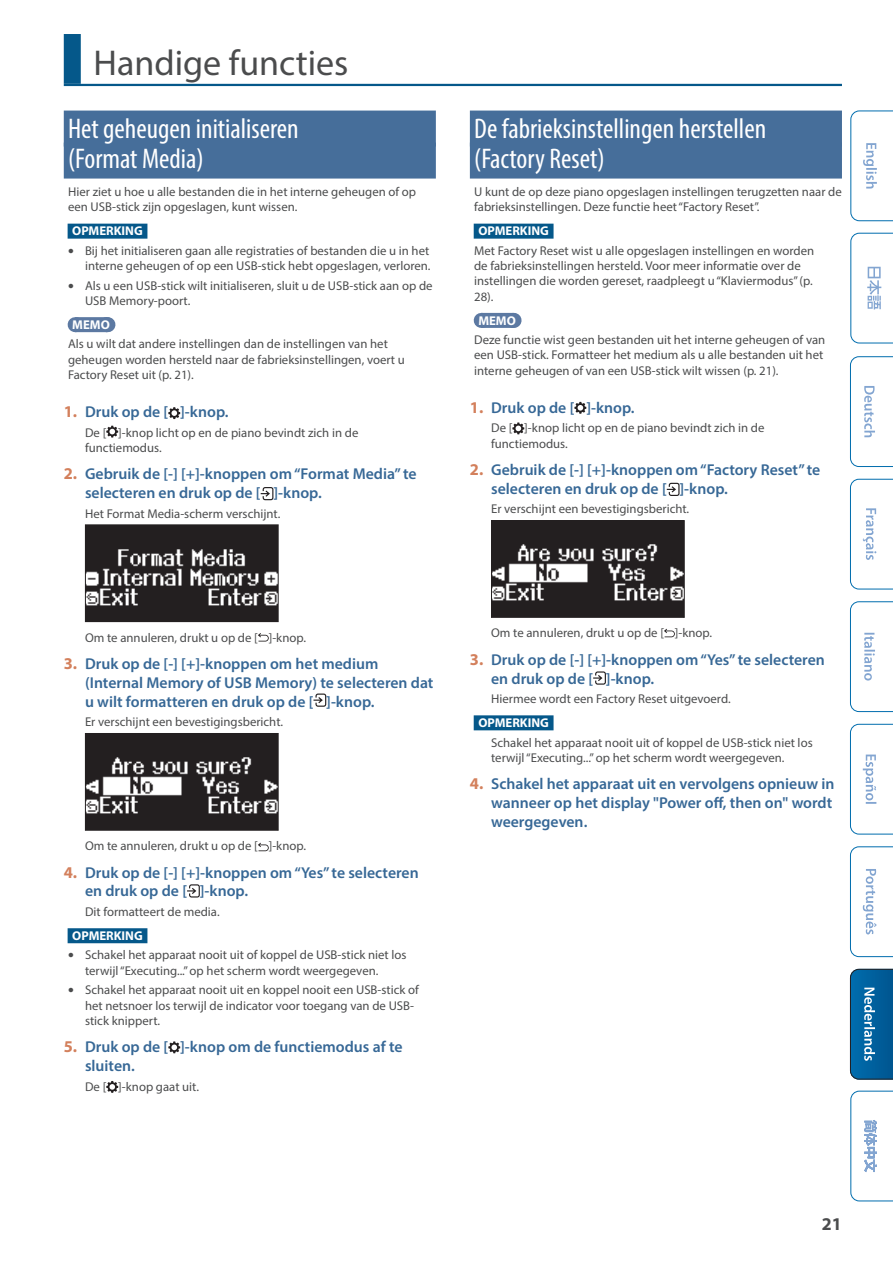
<style>
.page{position:relative;width:893px;height:1263px;background:#fff}
.page>*{position:absolute;margin:0;border:0;box-sizing:border-box;transform-origin:0 0}
.t1{font:36px "Myriad Pro";color:#4b4c4d}
.t2{font:condensed 28.5px/30px "Myriad Pro";color:#fff}
.t3{font:700 18px "Myriad Pro";color:#4b4c4d}
.t4{font:600 15.75px/18.9px "Myriad Pro";color:#376896}
.t5{font:12.75px/15.3px "Myriad Pro";color:#4b4c4d}
.t6{font:700 12.75px "Myriad Pro";color:#fff}
.s1{font-weight:700;color:#fff}
.s2{font-family:"Roland Owners Manual 01 rev 2"}
.s3{font-weight:700;font-size:16.5px;color:#d3805c}
</style>
<div class="page">
<div style="left:64px;top:34px;width:17px;height:50px;background:#05588a"></div>
<hr style="left:64px;top:84px;width:778px;height:2px;background:#05588a">
<div style="left:64px;top:111px;width:372px;height:36px;background:#466e9a"></div>
<div style="left:64px;top:143px;width:372px;height:36px;background:#466e9a"></div>
<div style="left:68px;top:224px;width:79px;height:15px;background:#05588a"></div>
<div style="left:75px;top:317px;width:32px;height:15px;background:#5c79a2"></div>
<svg style="left:91px;top:317px;width:17px;height:15px"></svg>
<div style="left:68px;top:928px;width:79px;height:15px;background:#05588a"></div>
<svg style="left:168px;top:407px;width:12px;height:12px"></svg>
<svg style="left:106px;top:426px;width:12px;height:12px"></svg>
<svg style="left:261px;top:487px;width:12px;height:13px"></svg>
<svg style="left:85px;top:524px;width:194px;height:98px;background:#444041"></svg>
<svg style="left:258px;top:633px;width:11px;height:8px"></svg>
<svg style="left:314px;top:693px;width:12px;height:14px"></svg>
<svg style="left:85px;top:733px;width:194px;height:98px;background:#484546"></svg>
<svg style="left:258px;top:843px;width:11px;height:8px"></svg>
<svg style="left:187px;top:884px;width:13px;height:13px"></svg>
<svg style="left:168px;top:1041px;width:12px;height:12px"></svg>
<svg style="left:106px;top:1081px;width:12px;height:12px"></svg>
<div style="left:470px;top:111px;width:372px;height:36px;background:#466e9a"></div>
<div style="left:470px;top:143px;width:372px;height:36px;background:#466e9a"></div>
<div style="left:474px;top:224px;width:80px;height:15px;background:#05588a"></div>
<div style="left:481px;top:313px;width:32px;height:15px;background:#5c79a2"></div>
<svg style="left:497px;top:313px;width:17px;height:15px"></svg>
<div style="left:474px;top:715px;width:80px;height:15px;background:#05588a"></div>
<svg style="left:574px;top:402px;width:12px;height:12px"></svg>
<svg style="left:512px;top:422px;width:12px;height:12px"></svg>
<svg style="left:667px;top:483px;width:12px;height:13px"></svg>
<svg style="left:491px;top:520px;width:194px;height:98px;background:#484546"></svg>
<svg style="left:664px;top:629px;width:11px;height:8px"></svg>
<svg style="left:593px;top:671px;width:13px;height:14px"></svg>
<svg style="left:850px;top:111px;width:43px;height:110px"></svg>
<svg style="left:850px;top:356px;width:43px;height:111px"></svg>
<svg style="left:850px;top:479px;width:43px;height:110px"></svg>
<svg style="left:850px;top:601px;width:43px;height:111px"></svg>
<svg style="left:850px;top:724px;width:43px;height:110px"></svg>
<svg style="left:850px;top:846px;width:43px;height:111px"></svg>
<svg style="left:850px;top:233px;width:43px;height:110px"></svg>
<svg style="left:850px;top:1091px;width:43px;height:110px"></svg>
<svg style="left:850px;top:969px;width:43px;height:110px;background:#1369a0"></svg>
<h1 class="t1" style="left:94px;top:41px;width:256px">Handige functies</h1>
<h2 class="t2" style="left:68px;top:113px;width:232px">Het geheugen initialiseren (Format Media)</h2>
<p class="t5" style="left:68px;top:184px;width:350px">Hier ziet u hoe u alle bestanden die in het interne geheugen of op een USB-stick zijn opgeslagen, kunt wissen.</p>
<p class="t5" style="left:68px;top:221px;width:363px;line-height:19.5px;text-indent:4px"><span class="s1">OPMERKING<br></span><span class="s2">¹</span> Bij het initialiseren gaan alle registraties of bestanden die u in het</p>
<p class="t5" style="left:68px;top:256px;width:366px;line-height:19.5px;text-align:right">interne geheugen of op een USB-stick hebt opgeslagen, verloren.<br><span class="s2">¹</span> Als u een USB-stick wilt initialiseren, sluit u de USB-stick aan op de</p>
<p class="t5" style="left:85px;top:293px;width:107px">USB Memory-poort.</p>
<p class="t6" style="left:72px;top:316px;width:39px">MEMO</p>
<p class="t5" style="left:68px;top:336px;width:338px">Als u wilt dat andere instellingen dan de instellingen van het geheugen worden hersteld naar de fabrieksinstellingen, voert u<br>Factory Reset uit (p. 21).</p>
<p class="t4" style="left:64px;top:402px;width:166px"><span class="s3">1.</span> Druk op de [ ]-knop.</p>
<p class="t5" style="left:85px;top:424px;width:275px">De [ ]-knop licht op en de piano bevindt zich in de functiemodus.</p>
<p class="t4" style="left:85px;top:464px;width:333px;text-indent:-21px"><span class="s3">2.</span> Gebruik de [-] [+]-knoppen om “Format Media” te selecteren en druk op de [ ]-knop.</p>
<p class="t5" style="left:85px;top:505px;width:197px">Het Format Media-scherm verschijnt.</p>
<h2 class="t2" style="left:474px;top:113px;width:294px">De fabrieksinstellingen herstellen (Factory Reset)</h2>
<p class="t5" style="left:474px;top:184px;width:369px">U kunt de op deze piano opgeslagen instellingen terugzetten naar de fabrieksinstellingen. Deze functie heet “Factory Reset”.</p>
<p class="t6" style="left:478px;top:223px;width:72px">OPMERKING</p>
<p class="t5" style="left:474px;top:243px;width:342px">Met Factory Reset wist u alle opgeslagen instellingen en worden de fabrieksinstellingen hersteld. Voor meer informatie over de instellingen die worden gereset, raadpleegt u “Klaviermodus” (p.<br>28).</p>
<p class="t6" style="left:478px;top:312px;width:39px">MEMO</p>
<p class="t5" style="left:474px;top:332px;width:353px">Deze functie wist geen bestanden uit het interne geheugen of van een USB-stick. Formatteer het medium als u alle bestanden uit het interne geheugen of van een USB-stick wilt wissen (p. 21).</p>
<p class="t4" style="left:470px;top:398px;width:166px"><span class="s3">1.</span> Druk op de [ ]-knop.</p>
<p class="t5" style="left:491px;top:420px;width:275px">De [ ]-knop licht op en de piano bevindt zich in de functiemodus.</p>
<p class="t4" style="left:491px;top:460px;width:331px;text-indent:-21px"><span class="s3">2.</span> Gebruik de [-] [+]-knoppen om “Factory Reset” te selecteren en druk op de [ ]-knop.</p>
<p class="t5" style="left:491px;top:501px;width:200px">Er verschijnt een bevestigingsbericht.</p>
<p class="t5" style="left:85px;top:629px;width:223px">Om te annuleren, drukt u op de [ ]-knop.</p>
<p class="t4" style="left:85px;top:654px;width:350px;text-indent:-21px"><span class="s3">3.</span> Druk op de [-] [+]-knoppen om het medium (Internal Memory of USB Memory) te selecteren dat u wilt formatteren en druk op de [ ]-knop.</p>
<p class="t5" style="left:85px;top:714px;width:200px">Er verschijnt een bevestigingsbericht.</p>
<p class="t5" style="left:85px;top:838px;width:223px">Om te annuleren, drukt u op de [ ]-knop.</p>
<p class="t4" style="left:85px;top:862px;width:335px;text-indent:-21px"><span class="s3">4.</span> Druk op de [-] [+]-knoppen om “Yes” te selecteren en druk op de [ ]-knop.</p>
<p class="t5" style="left:85px;top:904px;width:136px">Dit formatteert de media.</p>
<p class="t5" style="left:68px;top:926px;width:340px;line-height:19.5px;text-indent:4px"><span class="s1">OPMERKING<br></span><span class="s2">¹</span> Schakel het apparaat nooit uit of koppel de USB-stick niet los</p>
<p class="t5" style="left:68px;top:960px;width:352px;line-height:19.5px;text-indent:17px">terwijl “Executing...” op het scherm wordt weergegeven.<br><span class="s2">¹</span> Schakel het apparaat nooit uit en koppel nooit een USB-stick of</p>
<p class="t5" style="left:85px;top:997px;width:331px">het netsnoer los terwijl de indicator voor toegang van de USB&shy;stick knippert.</p>
<p class="t4" style="left:85px;top:1037px;width:319px;text-indent:-21px"><span class="s3">5.</span> Druk op de [ ]-knop om de functiemodus af te sluiten.</p>
<p class="t5" style="left:85px;top:1078px;width:116px">De [ ]-knop gaat uit.</p>
<p class="t5" style="left:491px;top:625px;width:223px">Om te annuleren, drukt u op de [ ]-knop.</p>
<p class="t4" style="left:491px;top:649px;width:335px;text-indent:-21px"><span class="s3">3.</span> Druk op de [-] [+]-knoppen om “Yes” te selecteren en druk op de [ ]-knop.</p>
<p class="t5" style="left:491px;top:691px;width:241px">Hiermee wordt een Factory Reset uitgevoerd.</p>
<p class="t6" style="left:478px;top:714px;width:72px">OPMERKING</p>
<p class="t5" style="left:491px;top:734px;width:323px">Schakel het apparaat nooit uit of koppel de USB-stick niet los terwijl “Executing...” op het scherm wordt weergegeven.</p>
<p class="t4" style="left:491px;top:774px;width:345px;text-indent:-21px"><span class="s3">4.</span> Schakel het apparaat uit en vervolgens opnieuw in wanneer op het display "Power off, then on" wordt weergegeven.</p>
<h3 class="t3" style="left:822px;top:1212px;width:21px">21</h3>
</div>
